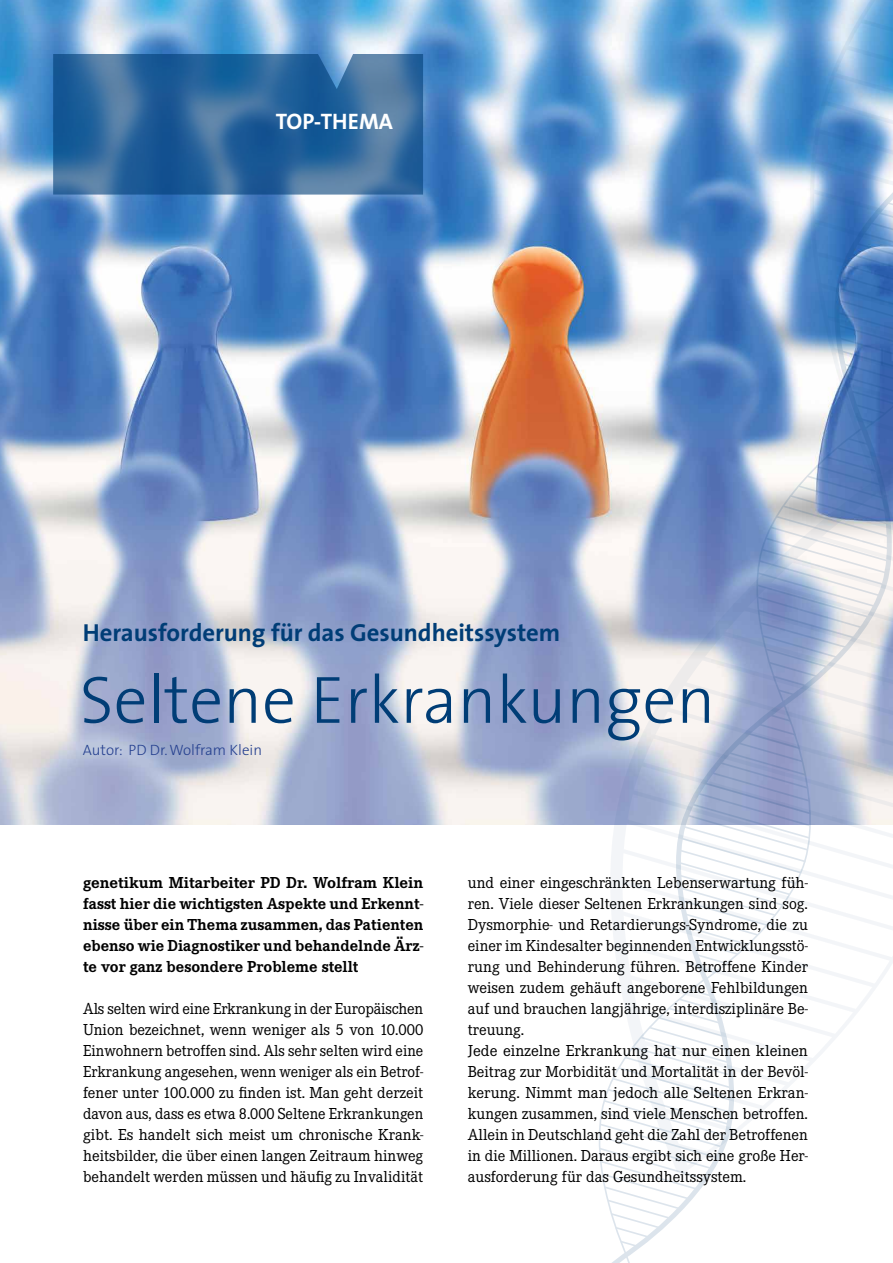
<style>
.page{position:relative;width:893px;height:1263px;background:#fff}
.page>*{position:absolute;margin:0;border:0;box-sizing:border-box;transform-origin:0 0}
.t1{font:300 67.5px "The Sans";color:#003d76}
.t2{font:700 24.75px "The Sans";color:#003d76}
.t3{font:700 22.5px "The Sans";color:#fff}
.t4{font:16.5px/21px "Corporate E";color:#000;text-align:justify}
.t5{font:700 16.5px/21px "Corporate E";color:#000;text-align:justify}
.t6{font:300 15px "The Sans";color:#25408f}
</style>
<div class="page">
<img style="left:0;top:0;width:501px;height:825px">
<svg style="left:53px;top:54px;width:370px;height:141px"></svg>
<svg style="left:501px;top:0;width:392px;height:1263px"></svg>
<h3 class="t3" style="left:276px;top:103px;width:119px">TOP-THEMA</h3>
<h2 class="t2" style="left:83px;top:612px;width:479px">Herausforderung für das Gesundheitssystem</h2>
<h1 class="t1" style="left:80px;top:644px;width:637px">Seltene Erkrankungen</h1>
<p class="t6" style="left:83px;top:738px;width:181px">Autor: PD Dr. Wolfram Klein</p>
<p class="t5" style="left:83px;top:872px;width:342px">genetikum Mitarbeiter PD Dr. Wolfram Klein fasst hier die wichtigsten Aspekte und Erkennt&shy;nisse über ein Thema zusammen, das Patienten ebenso wie Diagnostiker und behandelnde Ärz&shy;te vor ganz besondere Probleme stellt</p>
<p class="t4" style="left:83px;top:998px;width:342px">Als selten wird eine Erkrankung in der Europäischen Union bezeichnet, wenn weniger als 5 von 10.000<br>Einwohnern betroffen sind. Als sehr selten wird eine Erkrankung angesehen, wenn weniger als ein Betrof&shy;fener unter 100.000 zu finden ist. Man geht derzeit davon aus, dass es etwa 8.000 Seltene Erkrankungen gibt. Es handelt sich meist um chronische Krank&shy;heitsbilder, die über einen langen Zeitraum hinweg behandelt werden müssen und häufig zu Invalidität</p>
<p class="t4" style="left:468px;top:872px;width:342px;text-align:left">und einer eingeschränkten Lebenserwartung füh&shy;ren. Viele dieser Seltenen Erkrankungen sind sog.<br>Dysmorphie- und Retardierungs-Syndrome, die zu einer im Kindesalter beginnenden Entwicklungsstö&shy;rung und Behinderung führen. Betroffene Kinder weisen zudem gehäuft angeborene Fehlbildungen auf und brauchen langjährige, interdisziplinäre Be&shy;treuung.<br>Jede einzelne Erkrankung hat nur einen kleinen Beitrag zur Morbidität und Mortalität in der Bevöl&shy;kerung. Nimmt man jedoch alle Seltenen Erkran&shy;kungen zusammen, sind viele Menschen betroffen.<br>Allein in Deutschland geht die Zahl der Betroffenen in die Millionen. Daraus ergibt sich eine große Her&shy;ausforderung für das Gesundheitssystem.</p>
</div>
